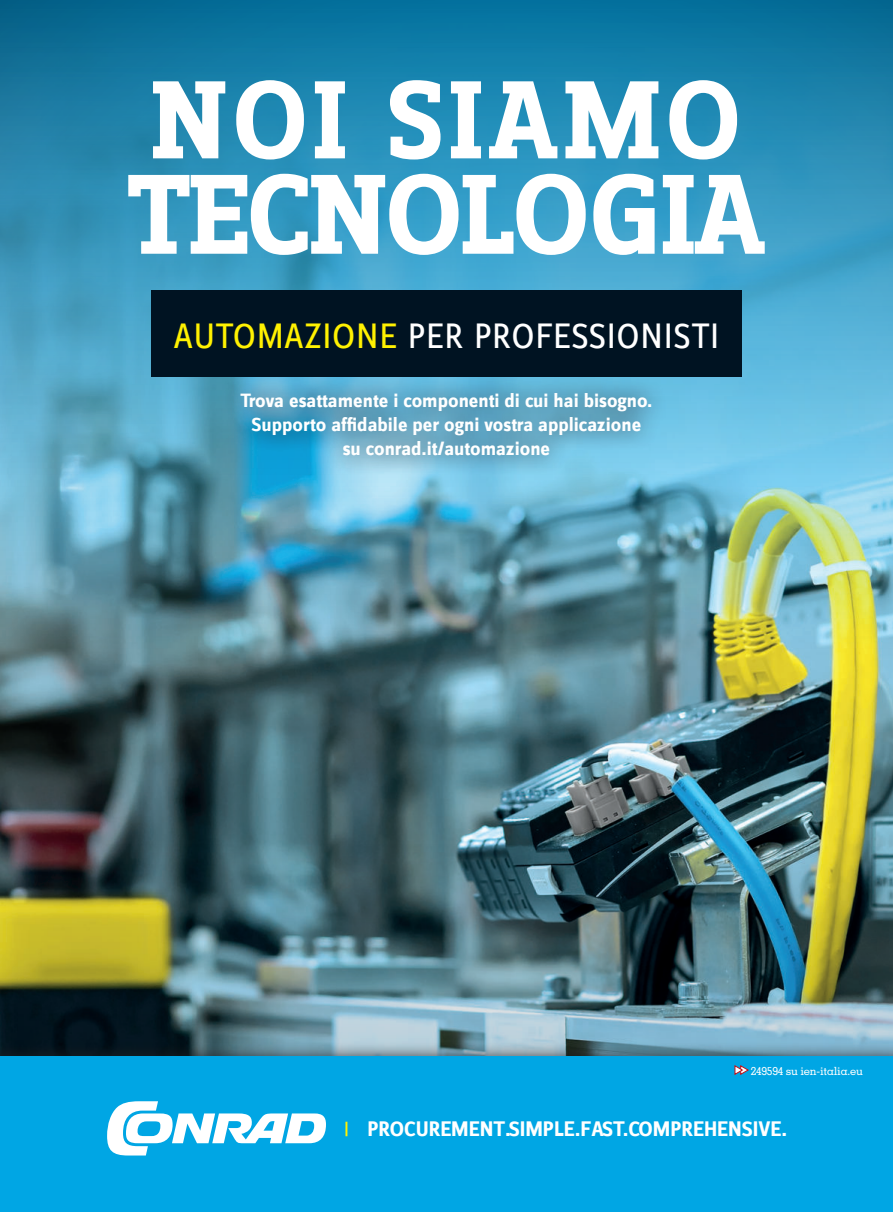
<style>
.page{position:relative;width:893px;height:1212px;background:#fff}
.page>*{position:absolute;margin:0;border:0;box-sizing:border-box;transform-origin:0 0}
.t1{font:700 118.2px "Zine INT Slab Dis";letter-spacing:-.01em;color:#fff}
.t2{font:700 115.5px "Zine INT Slab Dis";letter-spacing:.05em;color:#fff}
.t3{font:36.45px "Zine INT Sans Dis";letter-spacing:.02em;color:#fff}
.t4{font:700 21.75px "Zine INT Sans Dis";color:#fff}
.t5{font:700 19.95px/23.9px "Zine INT Sans Dis";color:#fff;text-align:center}
.t6{font:500 11.25px "Memphis LT Std";letter-spacing:-.02em;color:#fff}
.s1{color:#fff101}
</style>
<div class="page">
<img style="left:0;top:479px;width:893px;height:361px">
<img style="left:0;top:840px;width:893px;height:202px">
<svg style="left:0;top:0;width:893px;height:479px;background:#3294bc"></svg>
<div style="left:0;top:1042px;width:893px;height:170px;background:#231f20;opacity:.75"></div>
<div style="left:0;top:1056px;width:893px;height:156px;background:#00a6e4"></div>
<svg style="left:107px;top:1101px;width:219px;height:54px"></svg>
<svg style="left:345px;top:1121px;width:2px;height:15px"></svg>
<div style="left:222px;top:373px;width:448px;height:102px;background:#231f20;opacity:.89"></div>
<div style="left:151px;top:290px;width:591px;height:87px;background:#001322"></div>
<svg style="left:735px;top:1065px;width:13px;height:10px"></svg>
<h2 class="t2" style="left:152px;top:51px;width:591px">NOI SIAMO</h2>
<h1 class="t1" style="left:127px;top:144px;width:640px">TECNOLOGIA</h1>
<h3 class="t3" style="left:174px;top:314px;width:547px"><span class="s1">AUTOMAZIONE</span> PER PROFESSIONISTI</h3>
<p class="t5" style="left:240px;top:390px;width:414px">Trova esattamente i componenti di cui hai bisogno.<br>Supporto affidabile per ogni vostra applicazione su conrad.it/automazione</p>
<p class="t6" style="left:751px;top:1066px;width:114px">249594 su ien-italia.eu</p>
<p class="t4" style="left:367px;top:1120px;width:421px">PROCUREMENT.SIMPLE.FAST.COMPREHENSIVE.</p>
</div>
